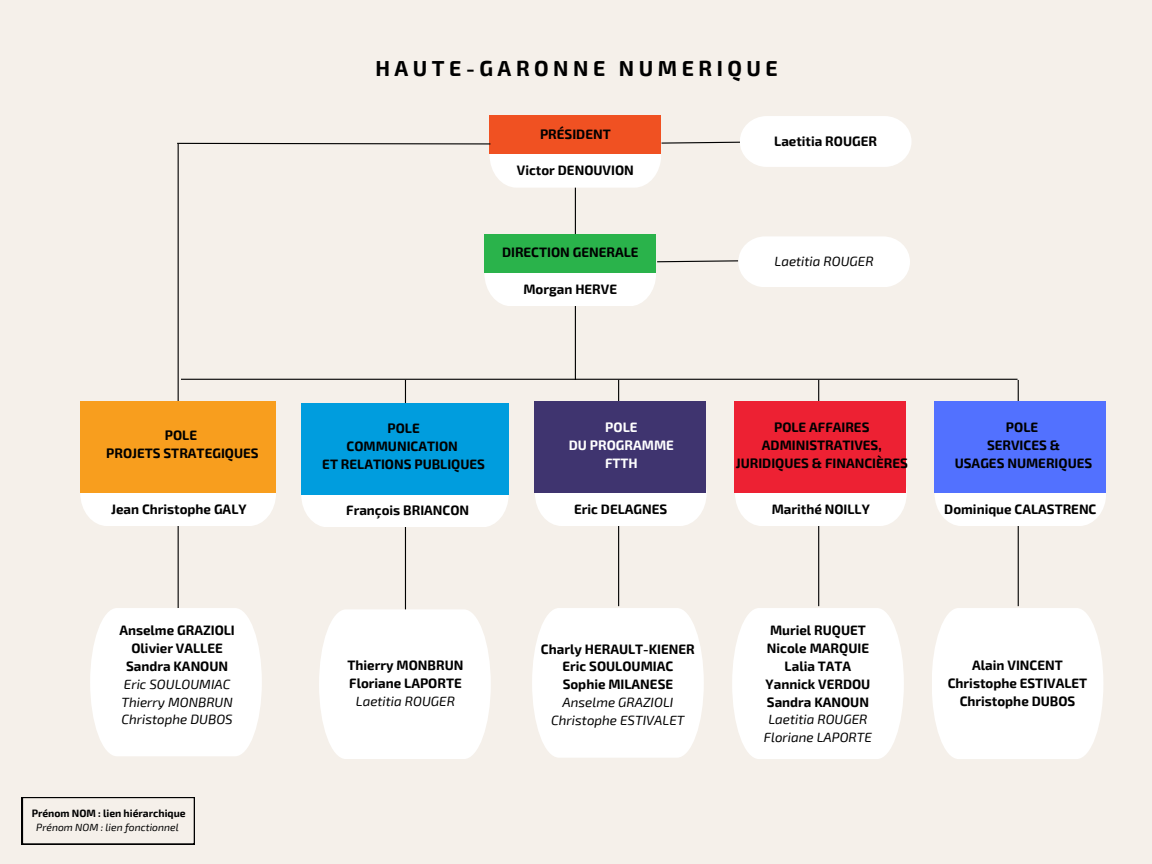
<style>
.page{position:relative;width:1152px;height:864px;background:#f5f0ea}
.page>*{position:absolute;margin:0;border:0;box-sizing:border-box;transform-origin:0 0}
.t1{font:700 21.3px "Exo 2";letter-spacing:.21em;color:#000}
.t2{font:700 13.35px/17.9px "Exo 2";color:#000;text-align:center}
.t3{font:italic 13.35px/17.9px "Exo 2";color:#000;text-align:center}
.t4{font:700 13.35px/17.9px "Exo 2";color:#fff;text-align:center}
.t5{font:700 10.35px "Exo 2";color:#000}
.t6{font:italic 10.35px "Exo 2";color:#000}
.s1{font-weight:700;font-style:normal}
.s2{font-weight:400;font-style:italic}
</style>
<div class="page">
<hr style="left:575px;top:178px;width:1px;height:202px;background:#000">
<hr style="left:181px;top:379px;width:837px;height:1px;background:#000">
<div style="left:490px;top:115px;width:171px;height:39px;background:#f05122"></div>
<div style="left:484px;top:234px;width:172px;height:38px;background:#2ab34b"></div>
<hr style="left:818px;top:380px;width:1px;height:226px;background:#000">
<div style="left:735px;top:489px;width:172px;height:37px;background:#fff"></div>
<div style="left:734px;top:402px;width:172px;height:91px;background:#ed2133"></div>
<div style="left:732px;top:608px;width:172px;height:151px;background:#fff"></div>
<hr style="left:405px;top:380px;width:1px;height:235px;background:#000">
<svg style="left:301px;top:494px;width:208px;height:33px"></svg>
<div style="left:301px;top:403px;width:208px;height:91px;background:#009dde"></div>
<svg style="left:319px;top:609px;width:172px;height:150px"></svg>
<hr style="left:618px;top:380px;width:1px;height:226px;background:#000">
<svg style="left:535px;top:489px;width:172px;height:37px"></svg>
<div style="left:534px;top:402px;width:172px;height:91px;background:#3f346f"></div>
<svg style="left:532px;top:608px;width:172px;height:150px"></svg>
<svg style="left:484px;top:236px;width:426px;height:70px"></svg>
<svg style="left:22px;top:797px;width:173px;height:47px"></svg>
<svg style="left:177px;top:116px;width:734px;height:72px"></svg>
<hr style="left:1018px;top:380px;width:1px;height:226px;background:#000">
<div style="left:935px;top:493px;width:171px;height:33px;background:#fff"></div>
<div style="left:934px;top:402px;width:172px;height:91px;background:#5271ff"></div>
<div style="left:932px;top:608px;width:171px;height:151px;background:#fff"></div>
<hr style="left:178px;top:144px;width:1px;height:497px;background:#000">
<div style="left:80px;top:493px;width:196px;height:33px;background:#fff"></div>
<div style="left:80px;top:402px;width:196px;height:91px;background:#f89e1e"></div>
<svg style="left:90px;top:608px;width:172px;height:148px"></svg>
<h3 class="t2" style="left:106px;top:426px;width:154px">POLE<br>PROJETS STRATEGIQUES</h3>
<h2 class="t2" style="left:111px;top:499px;width:137px">Jean Christophe GALY</h2>
<h3 class="t3" style="left:119px;top:621px;width:117px"><span class="s1">Anselme GRAZIOLI<br>Olivier VALLEE<br>Sandra KANOUN<br></span>Eric SOULOUMIAC<br>Thierry MONBRUN<br>Christophe DUBOS</h3>
<p class="t5" style="left:32px;top:807px;width:155px">Prénom NOM : lien hiérarchique</p>
<h2 class="t6" style="left:36px;top:821px;width:144px">Prénom NOM : lien fonctionnel</h2>
<h1 class="t1" style="left:375px;top:54px;width:404px">HAUTE-GARONNE NUMERIQUE</h1>
<h3 class="t2" style="left:540px;top:124px;width:72px">PRÉSIDENT</h3>
<h2 class="t2" style="left:517px;top:161px;width:118px">Victor DENOUVION</h2>
<p class="t2" style="left:502px;top:243px;width:138px">DIRECTION GENERALE</p>
<p class="t2" style="left:523px;top:279px;width:95px">Morgan HERVE</p>
<h3 class="t2" style="left:774px;top:131px;width:104px">Laetitia ROUGER</h3>
<p class="t3" style="left:775px;top:252px;width:101px">Laetitia ROUGER</p>
<h3 class="t2" style="left:322px;top:419px;width:164px">POLE<br>COMMUNICATION<br>ET RELATIONS PUBLIQUES</h3>
<h4 class="t2" style="left:346px;top:501px;width:124px">François BRIANCON</h4>
<p class="t2" style="left:348px;top:656px;width:117px">Thierry MONBRUN<br>Floriane LAPORTE<br><span class="s2">Laetitia ROUGER</span></p>
<p class="t4" style="left:569px;top:418px;width:107px">POLE<br>DU PROGRAMME<br>FTTH</p>
<p class="t2" style="left:574px;top:499px;width:95px">Eric DELAGNES</p>
<p class="t2" style="left:736px;top:418px;width:174px">POLE AFFAIRES<br>ADMINISTRATIVES,<br>JURIDIQUES &amp; FINANCIÈRES</p>
<p class="t2" style="left:772px;top:499px;width:100px">Marithé NOILLY</p>
<h2 class="t2" style="left:955px;top:418px;width:139px">POLE<br>SERVICES &amp;<br>USAGES NUMERIQUES</h2>
<h2 class="t2" style="left:944px;top:499px;width:154px">Dominique CALASTRENC</h2>
<p class="t2" style="left:541px;top:639px;width:155px">Charly HERAULT-KIENER<br>Eric SOULOUMIAC<br>Sophie MILANESE<br><span class="s2">Anselme GRAZIOLI<br>Christophe ESTIVALET</span></p>
<h2 class="t2" style="left:764px;top:621px;width:110px">Muriel RUQUET<br>Nicole MARQUIE<br>Lalia TATA<br>Yannick VERDOU<br>Sandra KANOUN<br><span class="s2">Laetitia ROUGER<br>Floriane LAPORTE</span></h2>
<h2 class="t2" style="left:948px;top:656px;width:141px">Alain VINCENT<br>Christophe ESTIVALET<br>Christophe DUBOS</h2>
</div>
